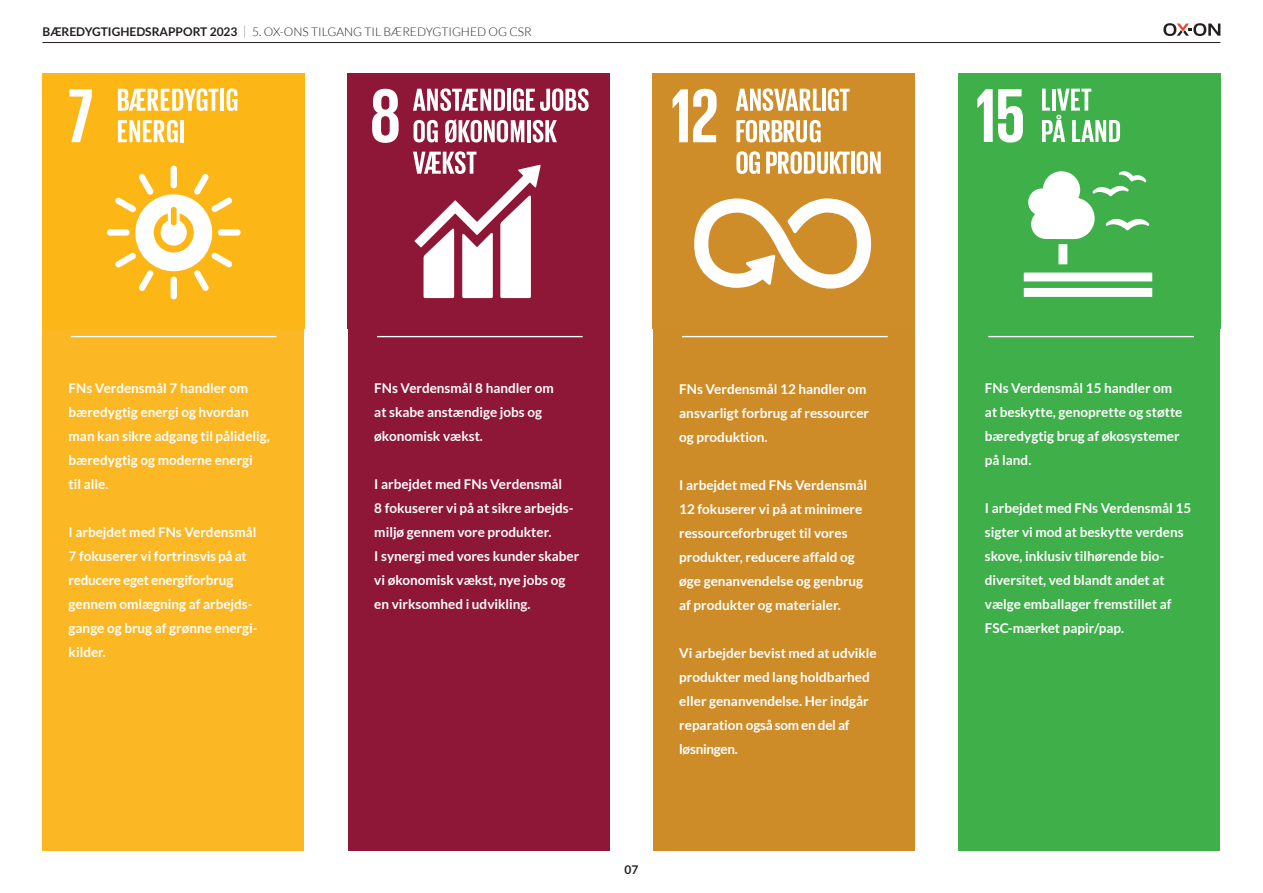
<style>
.page{position:relative;width:1263px;height:893px;background:#fff}
.page>*{position:absolute;margin:0;border:0;box-sizing:border-box;transform-origin:0 0}
.t1{font:700 13.5px/24px "Lato";color:#fff}
.t2{font:300 12px "Lato";color:#231f20}
.t3{font:700 12px "Lato";color:#231f20}
.s1{font-weight:700}
.s2{font-weight:100;font-size:18px}
</style>
<div class="page">
<hr style="left:43px;top:42px;width:1177px;height:1px;background:#231f20">
<svg style="left:1163px;top:23px;width:57px;height:13px"></svg>
<div style="left:42px;top:315px;width:262px;height:535px;background:#fcb725"></div>
<div style="left:348px;top:315px;width:262px;height:535px;background:#8e1637"></div>
<div style="left:653px;top:315px;width:262px;height:535px;background:#ce8c29"></div>
<div style="left:958px;top:315px;width:262px;height:535px;background:#3eaf49"></div>
<div style="left:348px;top:74px;width:262px;height:255px;background:#8e1737"></div>
<svg style="left:372px;top:89px;width:27px;height:54px"></svg>
<svg style="left:413px;top:88px;width:92px;height:23px"></svg>
<hr style="left:507px;top:89px;width:4px;height:22px;background:#fff">
<svg style="left:513px;top:88px;width:76px;height:23px"></svg>
<svg style="left:414px;top:120px;width:24px;height:22px"></svg>
<svg style="left:445px;top:120px;width:79px;height:23px"></svg>
<hr style="left:527px;top:120px;width:4px;height:22px;background:#fff">
<svg style="left:533px;top:120px;width:24px;height:22px"></svg>
<svg style="left:413px;top:151px;width:128px;height:147px"></svg>
<div style="left:653px;top:74px;width:262px;height:255px;background:#cf8d29"></div>
<svg style="left:673px;top:89px;width:44px;height:53px"></svg>
<svg style="left:694px;top:198px;width:177px;height:91px"></svg>
<svg style="left:736px;top:88px;width:85px;height:23px"></svg>
<hr style="left:822px;top:89px;width:4px;height:22px;background:#fff">
<svg style="left:828px;top:88px;width:22px;height:23px"></svg>
<svg style="left:736px;top:120px;width:85px;height:22px"></svg>
<svg style="left:736px;top:151px;width:24px;height:23px"></svg>
<svg style="left:766px;top:151px;width:84px;height:23px"></svg>
<hr style="left:851px;top:152px;width:3px;height:22px;background:#fff">
<svg style="left:857px;top:151px;width:24px;height:23px"></svg>
<div style="left:958px;top:74px;width:262px;height:255px;background:#3eaf49"></div>
<svg style="left:977px;top:89px;width:46px;height:54px"></svg>
<div style="left:1058px;top:244px;width:9px;height:20px;background:#fff"></div>
<div style="left:1024px;top:273px;width:128px;height:8px;background:#fff"></div>
<div style="left:1024px;top:288px;width:128px;height:9px;background:#fff"></div>
<svg style="left:1028px;top:171px;width:121px;height:68px"></svg>
<svg style="left:1042px;top:89px;width:78px;height:53px"></svg>
<div style="left:43px;top:74px;width:262px;height:255px;background:#fcb615"></div>
<svg style="left:69px;top:89px;width:23px;height:53px"></svg>
<div style="left:107px;top:229px;width:23px;height:7px;background:#fff;border-radius:3px"></div>
<div style="left:218px;top:229px;width:23px;height:7px;background:#fff;border-radius:3px"></div>
<div style="left:171px;top:166px;width:6px;height:22px;background:#fff;border-radius:3px"></div>
<div style="left:171px;top:277px;width:6px;height:22px;background:#fff;border-radius:3px"></div>
<svg style="left:115px;top:174px;width:118px;height:117px"></svg>
<svg style="left:118px;top:88px;width:100px;height:23px"></svg>
<hr style="left:220px;top:89px;width:4px;height:22px;background:#fff">
<svg style="left:227px;top:88px;width:10px;height:23px"></svg>
<svg style="left:118px;top:120px;width:60px;height:22px"></svg>
<hr style="left:180px;top:120px;width:4px;height:22px;background:#fff">
<hr style="left:71px;top:336px;width:205px;height:1px;background:#fff">
<hr style="left:377px;top:336px;width:206px;height:1px;background:#fff">
<hr style="left:682px;top:336px;width:206px;height:1px;background:#fff">
<hr style="left:988px;top:336px;width:206px;height:1px;background:#fff">
<p class="t2" style="left:43px;top:25px;width:491px"><span class="s1">BÆREDYGTIGHEDSRAPPORT 2023</span> <span class="s2">I</span> 5. OX-ONS TILGANG TIL BÆREDYGTIGHED OG CSR</p>
<p class="t1" style="left:69px;top:376px;width:203px">FNs Verdensmål 7 handler om bæredygtig energi og hvordan man kan sikre adgang til pålidelig, bæredygtig og moderne energi<br>til alle.</p>
<p class="t1" style="left:69px;top:520px;width:190px">I arbejdet med FNs Verdensmål<br>7 fokuserer vi fortrinsvis på at reducere eget energiforbrug gennem omlægning af arbejds&shy;gange og brug af grønne energi&shy;kilder.</p>
<p class="t1" style="left:374px;top:376px;width:181px">FNs Verdensmål 8 handler om at skabe anstændige jobs og økonomisk vækst.</p>
<p class="t1" style="left:374px;top:472px;width:206px">I arbejdet med FNs Verdensmål<br>8 fokuserer vi på at sikre arbejds&shy;miljø gennem vore produkter.<br>I synergi med vores kunder skaber vi økonomisk vækst, nye jobs og en virksomhed i udvikling.</p>
<p class="t1" style="left:679px;top:377px;width:191px">FNs Verdensmål 12 handler om ansvarligt forbrug af ressourcer og produktion.</p>
<p class="t1" style="left:679px;top:473px;width:189px">I arbejdet med FNs Verdensmål<br>12 fokuserer vi på at minimere ressourceforbruget til vores produkter, reducere affald og øge genanvendelse og genbrug af produkter og materialer.</p>
<p class="t1" style="left:679px;top:641px;width:199px">Vi arbejder bevist med at udvikle produkter med lang holdbarhed eller genanvendelse. Her indgår reparation også som en del af løsningen.</p>
<p class="t3" style="left:624px;top:862px;width:15px">07</p>
<p class="t1" style="left:985px;top:376px;width:199px">FNs Verdensmål 15 handler om at beskytte, genoprette og støtte bæredygtig brug af økosystemer på land.</p>
<p class="t1" style="left:985px;top:496px;width:208px">I arbejdet med FNs Verdensmål 15 sigter vi mod at beskytte verdens skove, inklusiv tilhørende bio&shy;diversitet, ved blandt andet at vælge emballager fremstillet af<br>FSC-mærket papir/pap.</p>
</div>
